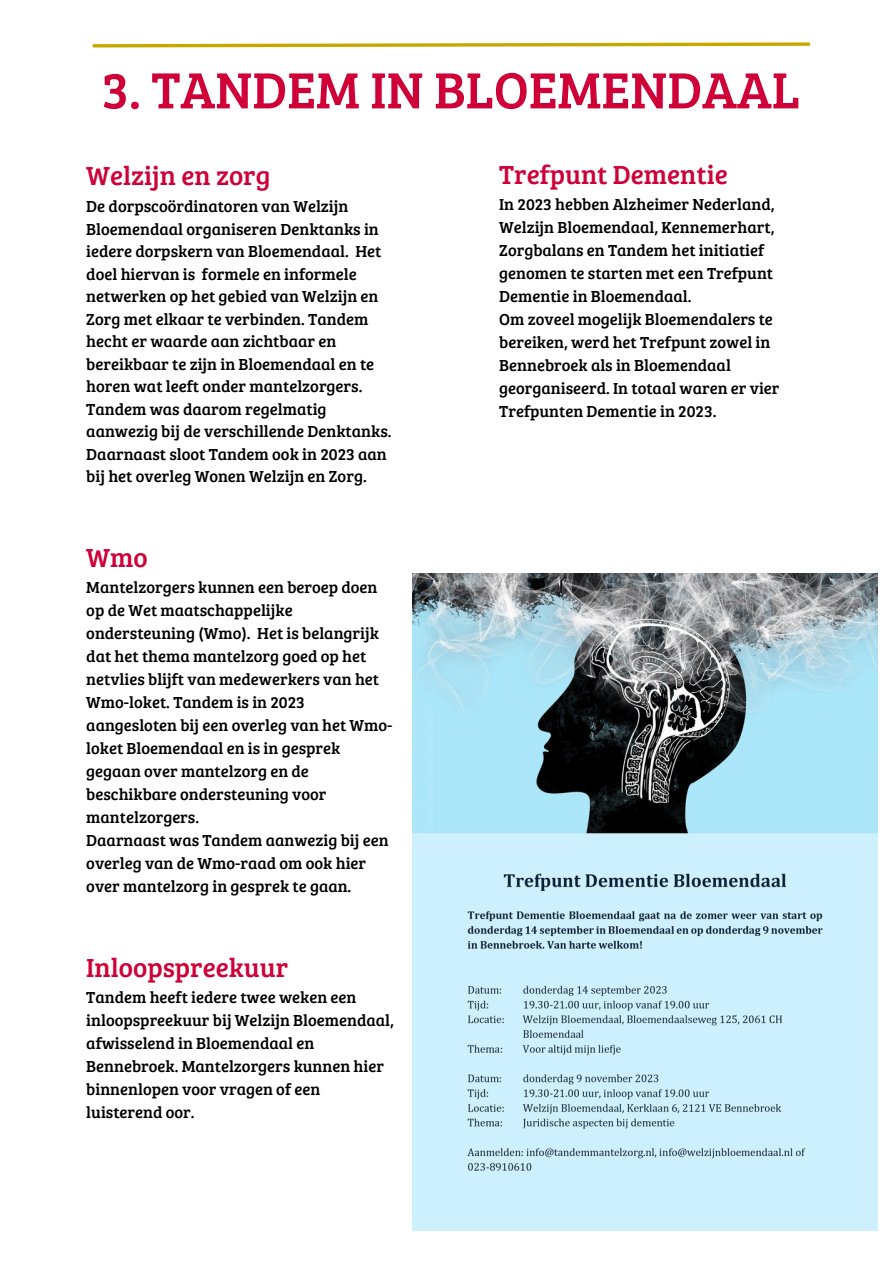
<style>
.page{position:relative;width:894px;height:1264px;background:#fff}
.page>*{position:absolute;margin:0;border:0;box-sizing:border-box;transform-origin:0 0}
.t1{font:52.5px "Bree Serif";color:#ce0037}
.t2{font:27px "Bree Serif";color:#ce0037}
.t3{font:16.5px/23px "Bree Serif";color:#000001}
</style>
<div class="page">
<svg style="left:92px;top:42px;width:718px;height:6px"></svg>
<img style="left:412px;top:573px;width:465px;height:657px">
<h1 class="t1" style="left:101px;top:52px;width:699px">3. TANDEM IN BLOEMENDAAL</h1>
<p class="t2" style="left:86px;top:155px;width:185px">Welzijn en zorg</p>
<h2 class="t3" style="left:86px;top:194px;width:307px;line-height:22.5px">De dorpscoördinatoren van Welzijn Bloemendaal organiseren Denktanks in iedere dorpskern van Bloemendaal. Het doel hiervan is formele en informele netwerken op het gebied van Welzijn en Zorg met elkaar te verbinden. Tandem hecht er waarde aan zichtbaar en bereikbaar te zijn in Bloemendaal en te horen wat leeft onder mantelzorgers.<br>Tandem was daarom regelmatig aanwezig bij de verschillende Denktanks.</h2>
<p class="t3" style="left:86px;top:442px;width:302px;line-height:22.5px">Daarnaast sloot Tandem ook in 2023 aan bij het overleg Wonen Welzijn en Zorg.</p>
<p class="t2" style="left:86px;top:537px;width:63px">Wmo</p>
<p class="t3" style="left:86px;top:574px;width:308px">Mantelzorgers kunnen een beroep doen op de Wet maatschappelijke ondersteuning (Wmo). Het is belangrijk dat het thema mantelzorg goed op het netvlies blijft van medewerkers van het<br>Wmo-loket. Tandem is in 2023 aangesloten bij een overleg van het Wmo&shy;loket Bloemendaal en is in gesprek gegaan over mantelzorg en de beschikbare ondersteuning voor mantelzorgers.</p>
<p class="t3" style="left:86px;top:827px;width:304px">Daarnaast was Tandem aanwezig bij een overleg van de Wmo-raad om ook hier over mantelzorg in gesprek te gaan.</p>
<p class="t2" style="left:86px;top:947px;width:203px">Inloopspreekuur</p>
<p class="t3" style="left:86px;top:985px;width:309px">Tandem heeft iedere twee weken een inloopspreekuur bij Welzijn Bloemendaal, afwisselend in Bloemendaal en<br>Bennebroek. Mantelzorgers kunnen hier binnenlopen voor vragen of een luisterend oor.</p>
<p class="t2" style="left:499px;top:155px;width:230px">Trefpunt Dementie</p>
<p class="t3" style="left:499px;top:192px;width:277px">In 2023 hebben Alzheimer Nederland, Welzijn Bloemendaal, Kennemerhart, Zorgbalans en Tandem het initiatief genomen te starten met een Trefpunt Dementie in Bloemendaal.</p>
<p class="t3" style="left:499px;top:307px;width:282px">Om zoveel mogelijk Bloemendalers te bereiken, werd het Trefpunt zowel in Bennebroek als in Bloemendaal georganiseerd. In totaal waren er vier Trefpunten Dementie in 2023.</p>
</div>
